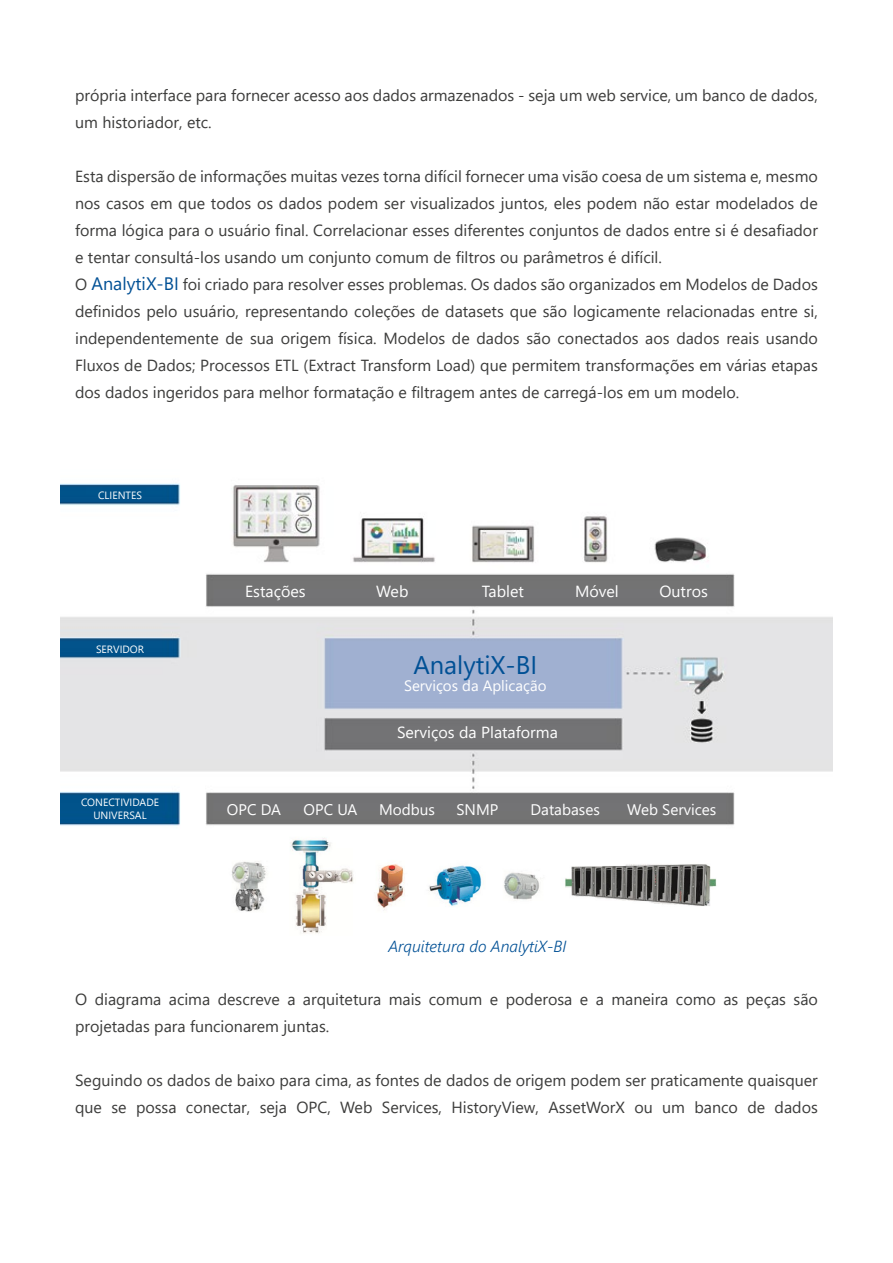
<style>
.page{position:relative;width:893px;height:1263px;background:#fff}
.page>*{position:absolute;margin:0;border:0;box-sizing:border-box;transform-origin:0 0}
.t1{font:25.5px "Segoe UI";color:#005095}
.t2{font:16.05px/27px "Segoe UI";color:#3c3c3b}
.t3{font:16.05px "Segoe UI";color:#fff}
.t4{font:italic 300 16.05px "Segoe UI";color:#005095}
.t5{font:15.3px "Segoe UI";color:#fff}
.t6{font:15px "Segoe UI";color:#fff}
.t7{font:10.5px/12.6px "Segoe UI";color:#fff;text-align:center}
.s1{font-size:18px;color:#005095}
</style>
<div class="page">
<img style="left:60px;top:483px;width:773px;height:343px">
<img style="left:232px;top:838px;width:485px;height:96px">
<p class="t2" style="left:75px;top:80px;width:744px">própria interface para fornecer acesso aos dados armazenados - seja um web service, um banco de dados, um historiador, etc.</p>
<p class="t2" style="left:75px;top:161px;width:744px">Esta dispersão de informações muitas vezes torna difícil fornecer uma visão coesa de um sistema e, mesmo nos casos em que todos os dados podem ser visualizados juntos, eles podem não estar modelados de forma lógica para o usuário final. Correlacionar esses diferentes conjuntos de dados entre si é desafiador e tentar consultá-los usando um conjunto comum de filtros ou parâmetros é difícil.<br>O <span class="s1">AnalytiX-BI</span> foi criado para resolver esses problemas. Os dados são organizados em Modelos de Dados definidos pelo usuário, representando coleções de datasets que são logicamente relacionadas entre si, independentemente de sua origem física. Modelos de dados são conectados aos dados reais usando Fluxos de Dados; Processos ETL (Extract Transform Load) que permitem transformações em várias etapas dos dados ingeridos para melhor formatação e filtragem antes de carregá-los em um modelo.</p>
<p class="t7" style="left:98px;top:488px;width:45px">CLIENTES</p>
<p class="t7" style="left:96px;top:642px;width:50px">SERVIDOR</p>
<p class="t7" style="left:81px;top:795px;width:79px">CONECTIVIDADE<br>UNIVERSAL</p>
<p class="t3" style="left:245px;top:576px;width:62px">Estações</p>
<p class="t3" style="left:376px;top:576px;width:34px">Web</p>
<p class="t3" style="left:482px;top:576px;width:43px">Tablet</p>
<p class="t3" style="left:575px;top:576px;width:45px">Móvel</p>
<h1 class="t1" style="left:413px;top:641px;width:125px">AnalytiX-BI</h1>
<p class="t6" style="left:404px;top:671px;width:144px">Serviços da Aplicação</p>
<p class="t3" style="left:397px;top:717px;width:162px">Serviços da Plataforma</p>
<p class="t3" style="left:659px;top:576px;width:50px">Outros</p>
<p class="t5" style="left:227px;top:795px;width:56px">OPC DA</p>
<p class="t5" style="left:304px;top:795px;width:55px">OPC UA</p>
<p class="t5" style="left:379px;top:795px;width:57px">Modbus</p>
<p class="t5" style="left:456px;top:795px;width:43px">SNMP</p>
<p class="t5" style="left:530px;top:795px;width:71px">Databases</p>
<p class="t5" style="left:627px;top:795px;width:91px">Web Services</p>
<p class="t4" style="left:388px;top:931px;width:179px">Arquitetura do AnalytiX-BI</p>
<p class="t2" style="left:75px;top:984px;width:744px">O diagrama acima descreve a arquitetura mais comum e poderosa e a maneira como as peças são projetadas para funcionarem juntas.</p>
<p class="t2" style="left:75px;top:1065px;width:744px">Seguindo os dados de baixo para cima, as fontes de dados de origem podem ser praticamente quaisquer que se possa conectar, seja OPC, Web Services, HistoryView, AssetWorX ou um banco de dados</p>
</div>
